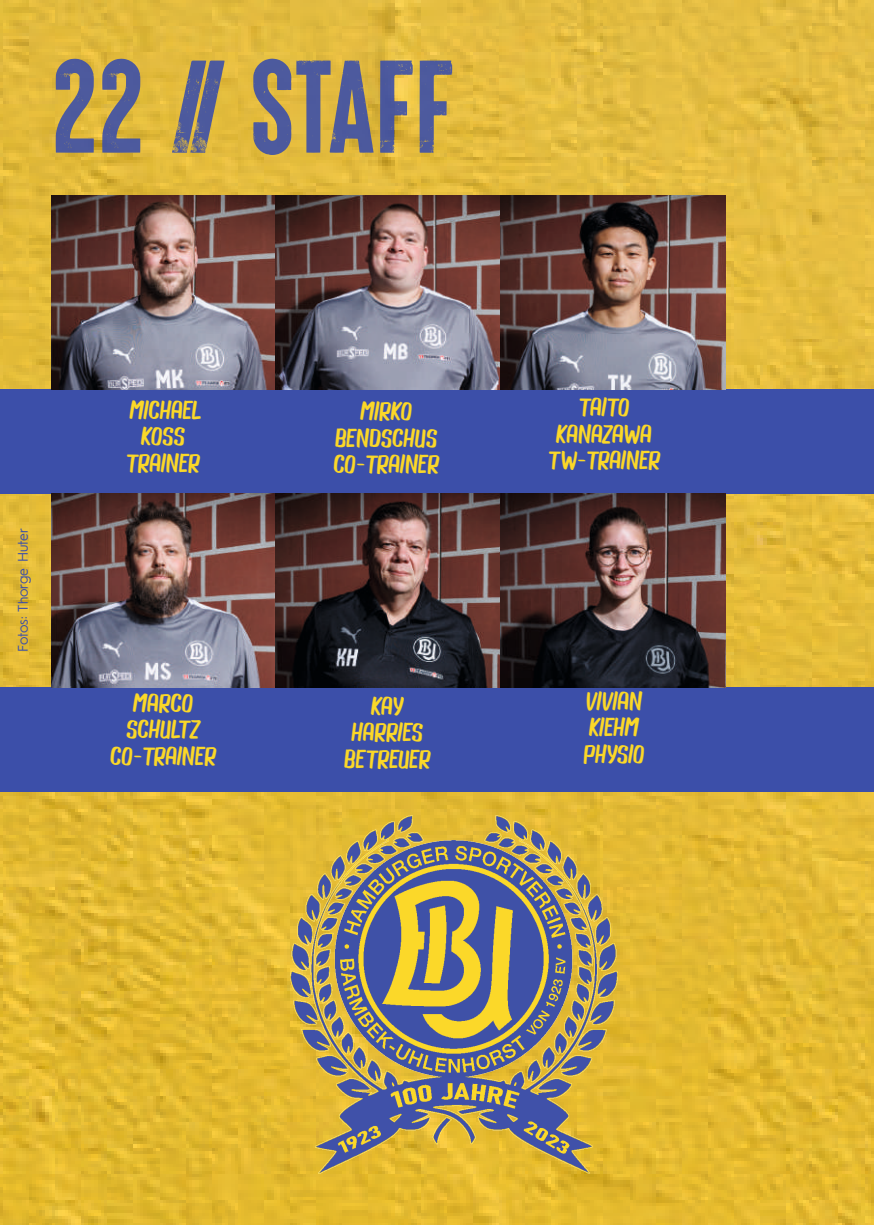
<style>
.page{position:relative;width:874px;height:1225px;background:#fff}
.page>*{position:absolute;margin:0;border:0;box-sizing:border-box;transform-origin:0 0}
.t1{font:132px "Brixton Lead Vector";color:#3c4fa9}
.t2{font:22px/26.4px "Hello Sunday";color:#fbd828;text-align:center}
.t3{font:14px "Hurme Geometric Sans 1";color:#3c4fa9}
</style>
<div class="page">
<img style="left:0;top:0;width:873px;height:1225px">
<div style="left:0;top:389px;width:873px;height:104px;background:#3c4fa9"></div>
<img style="left:51px;top:195px;width:674px;height:194px">
<div style="left:0;top:687px;width:873px;height:104px;background:#3c4fa9"></div>
<img style="left:290px;top:815px;width:327px;height:358px">
<img style="left:51px;top:493px;width:674px;height:194px">
<h1 class="t1" style="left:51px;top:34px;width:404px">22 // STAFF</h1>
<p class="t3" style="left:13px;top:652px;width:126px;rotate:-90deg">Fotos: Thorge Huter</p>
<p class="t2" style="left:127px;top:396px;width:75px">MICHAEL<br>KOSS<br>TRAINER</p>
<p class="t2" style="left:333px;top:398px;width:107px">MIRKO<br>BENDSCHUS<br>CO-TRAINER</p>
<p class="t2" style="left:548px;top:394px;width:113px">TAITO<br>KANAZAWA<br>TW-TRAINER</p>
<p class="t2" style="left:111px;top:689px;width:107px">MARCO<br>SCHULTZ<br>CO-TRAINER</p>
<p class="t2" style="left:583px;top:687px;width:63px;text-align:left">VIVIAN<br>KIEHM<br>PHYSIO</p>
<p class="t2" style="left:344px;top:692px;width:87px">KAY<br>HARRIES<br>BETREUER</p>
</div>
